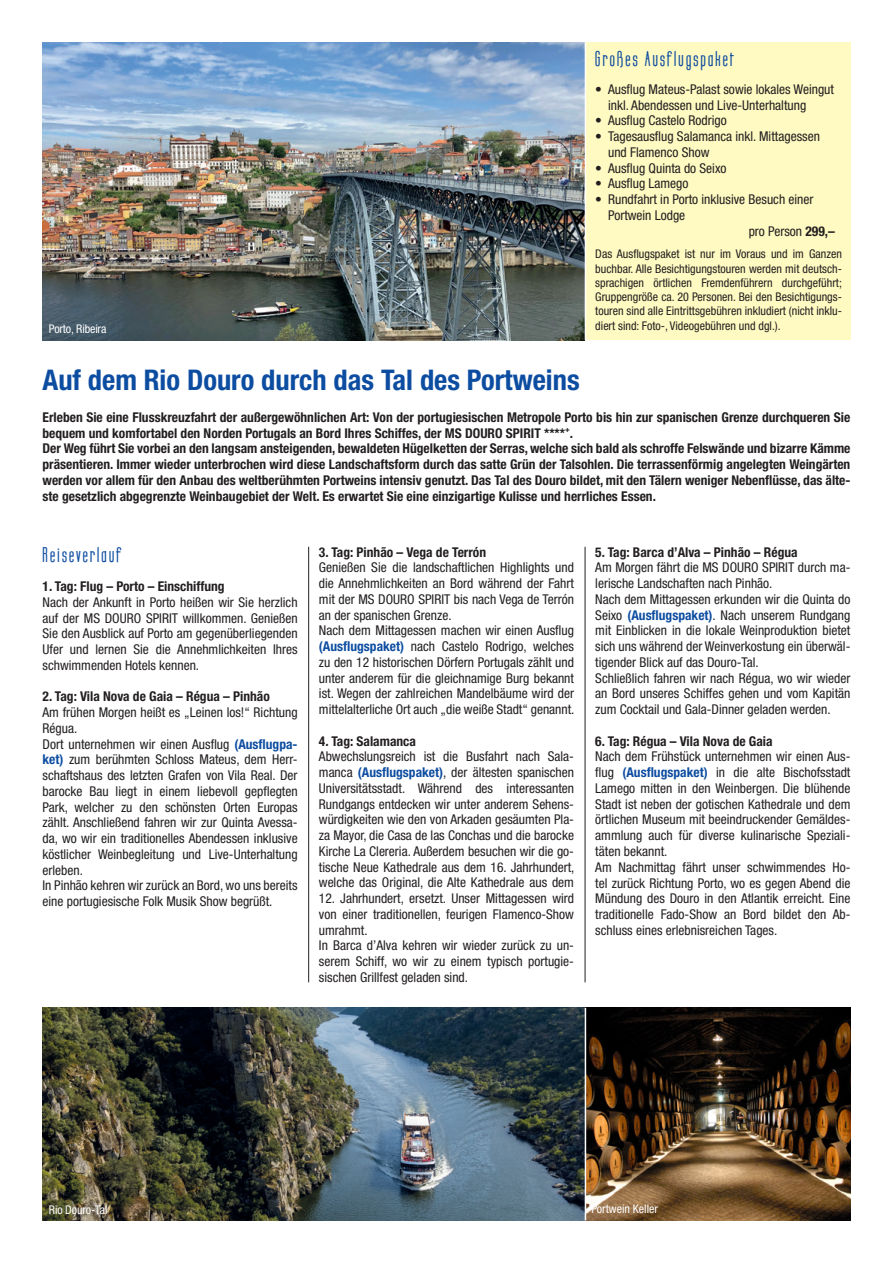
<style>
.page{position:relative;width:893px;height:1263px;background:#fff}
.page>*{position:absolute;margin:0;border:0;box-sizing:border-box;transform-origin:0 0}
.t1{font:700 condensed 28.5px "Helvetica Neue LT Pro";color:#0d4da1}
.t2{font:700 18px "Labtop Secundo";letter-spacing:.13em;color:#0d4da1}
.t3{font:condensed 13.5px/15.8px "Helvetica Neue LT Pro";color:#231f20}
.t4{font:700 condensed 13.5px/15.8px "Helvetica Neue LT Pro";color:#231f20}
.t5{font:condensed 12px/14.2px "Helvetica Neue LT Pro";color:#231f20;text-align:justify}
.t6{font:condensed 12px "Helvetica Neue LT Pro";letter-spacing:-.01em;color:#fff}
.s1{font-weight:700}
.s2{font-weight:700;color:#0d4da1}
</style>
<div class="page">
<div style="left:585px;top:43px;width:265px;height:297px;background:#fffac1"></div>
<img style="left:43px;top:43px;width:542px;height:297px">
<img style="left:586px;top:1008px;width:264px;height:212px">
<img style="left:43px;top:1008px;width:542px;height:212px">
<hr style="left:585px;top:43px;width:1px;height:297px;background:#fff">
<hr style="left:308px;top:547px;width:1px;height:435px;background:#231f20">
<hr style="left:585px;top:547px;width:1px;height:435px;background:#231f20">
<h2 class="t2" style="left:595px;top:47px;width:140px">Großes Ausflugspaket</h2>
<p class="t3" style="left:608px;top:81px;width:227px;text-indent:-13px">• Ausflug Mateus-Palast sowie lokales Weingut inkl. Abendessen und Live-Unterhaltung</p>
<p class="t3" style="left:595px;top:112px;width:133px">• Ausflug Castelo Rodrigo</p>
<p class="t3" style="left:608px;top:128px;width:213px;text-indent:-13px">• Tagesausflug Salamanca inkl. Mittagessen und Flamenco Show</p>
<p class="t3" style="left:595px;top:160px;width:133px">• Ausflug Quinta do Seixo</p>
<p class="t3" style="left:595px;top:176px;width:95px">• Ausflug Lamego</p>
<p class="t3" style="left:595px;top:191px;width:220px">• Rundfahrt in Porto inklusive Besuch einer</p>
<p class="t3" style="left:608px;top:207px;width:79px">Portwein Lodge</p>
<p class="t3" style="left:749px;top:223px;width:88px">pro Person <span class="s1">299,–</span></p>
<p class="t5" style="left:595px;top:247px;width:248px">Das Ausflugspaket ist nur im Voraus und im Ganzen buchbar. Alle Besichtigungstouren werden mit deutsch&shy;sprachigen örtlichen Fremdenführern durchgeführt; Gruppengröße ca. 20 Personen. Bei den Besichtigungs&shy;touren sind alle Eintrittsgebühren inkludiert (nicht inklu&shy;diert sind: Foto-, Videogebühren und dgl.).</p>
<p class="t6" style="left:49px;top:321px;width:59px">Porto, Ribeira</p>
<h1 class="t1" style="left:43px;top:363px;width:539px">Auf dem Rio Douro durch das Tal des Portweins</h1>
<p class="t4" style="left:43px;top:409px;width:809px">Erleben Sie eine Flusskreuzfahrt der außergewöhnlichen Art: Von der portugiesischen Metropole Porto bis hin zur spanischen Grenze durchqueren Sie bequem und komfortabel den Norden Portugals an Bord Ihres Schiffes, der MS DOURO SPIRIT ****<sup>+</sup>.<br>Der Weg führt Sie vorbei an den langsam ansteigenden, bewaldeten Hügelketten der Serras, welche sich bald als schroffe Felswände und bizarre Kämme präsentieren. Immer wieder unterbrochen wird diese Landschaftsform durch das satte Grün der Talsohlen. Die terrassenförmig angelegten Weingärten werden vor allem für den Anbau des weltberühmten Portweins intensiv genutzt. Das Tal des Douro bildet, mit den Tälern weniger Nebenflüsse, das älte&shy;ste gesetzlich abgegrenzte Weinbaugebiet der Welt. Es erwartet Sie eine einzigartige Kulisse und herrliches Essen.</p>
<h2 class="t2" style="left:43px;top:543px;width:80px">Reiseverlauf</h2>
<p class="t4" style="left:43px;top:578px;width:184px">1. Tag: Flug – Porto – Einschiffung</p>
<p class="t3" style="left:43px;top:594px;width:257px;text-align:justify">Nach der Ankunft in Porto heißen wir Sie herzlich auf der MS DOURO SPIRIT willkommen. Genießen Sie den Ausblick auf Porto am gegenüberliegenden Ufer und lernen Sie die Annehmlichkeiten Ihres schwimmenden Hotels kennen.</p>
<p class="t4" style="left:43px;top:689px;width:229px">2. Tag: Vila Nova de Gaia – Régua – Pinhão</p>
<p class="t3" style="left:43px;top:704px;width:257px">Am frühen Morgen heißt es „Leinen los!“ Richtung Régua.<br>Dort unternehmen wir einen Ausflug <span class="s2">(Ausflugpa&shy;ket)</span> zum berühmten Schloss Mateus, dem Herr&shy;schaftshaus des letzten Grafen von Vila Real. Der barocke Bau liegt in einem liebevoll gepflegten Park, welcher zu den schönsten Orten Europas zählt. Anschließend fahren wir zur Quinta Avessa&shy;da, wo wir ein traditionelles Abendessen inklusive köstlicher Weinbegleitung und Live-Unterhaltung erleben.<br>In Pinhão kehren wir zurück an Bord, wo uns bereits eine portugiesische Folk Musik Show begrüßt.</p>
<p class="t4" style="left:319px;top:544px;width:169px">3. Tag: Pinhão – Vega de Terrón</p>
<p class="t3" style="left:319px;top:559px;width:257px">Genießen Sie die landschaftlichen Highlights und die Annehmlichkeiten an Bord während der Fahrt mit der MS DOURO SPIRIT bis nach Vega de Terrón an der spanischen Grenze.<br>Nach dem Mittagessen machen wir einen Ausflug <span class="s2">(Ausflugspaket)</span> nach Castelo Rodrigo, welches zu den 12 historischen Dörfern Portugals zählt und unter anderem für die gleichnamige Burg bekannt ist. Wegen der zahlreichen Mandelbäume wird der mittelalterliche Ort auch „die weiße Stadt“ genannt.</p>
<p class="t4" style="left:319px;top:733px;width:99px">4. Tag: Salamanca</p>
<p class="t3" style="left:319px;top:748px;width:257px;text-align:justify">Abwechslungsreich ist die Busfahrt nach Sala&shy;manca <span class="s2">(Ausflugspaket)</span>, der ältesten spanischen Universitätsstadt. Während des interessanten Rundgangs entdecken wir unter anderem Sehens&shy;würdigkeiten wie den von Arkaden gesäumten Pla&shy;za Mayor, die Casa de las Conchas und die barocke Kirche La Clereria. Außerdem besuchen wir die go&shy;tische Neue Kathedrale aus dem 16. Jahrhundert, welche das Original, die Alte Kathedrale aus dem</p>
<p class="t3" style="left:319px;top:890px;width:257px">12. Jahrhundert, ersetzt. Unser Mittagessen wird von einer traditionellen, feurigen Flamenco-Show umrahmt.<br>In Barca d’Alva kehren wir wieder zurück zu un&shy;serem Schiff, wo wir zu einem typisch portugie&shy;sischen Grillfest geladen sind.</p>
<p class="t4" style="left:595px;top:544px;width:204px">5. Tag: Barca d’Alva – Pinhão – Régua</p>
<p class="t3" style="left:595px;top:560px;width:257px">Am Morgen fährt die MS DOURO SPIRIT durch ma&shy;lerische Landschaften nach Pinhão.<br>Nach dem Mittagessen erkunden wir die Quinta do Seixo <span class="s2">(Ausflugspaket)</span>. Nach unserem Rundgang mit Einblicken in die lokale Weinproduktion bietet sich uns während der Weinverkostung ein überwäl&shy;tigender Blick auf das Douro-Tal.<br>Schließlich fahren wir nach Régua, wo wir wieder an Bord unseres Schiffes gehen und vom Kapitän zum Cocktail und Gala-Dinner geladen werden.</p>
<p class="t4" style="left:595px;top:733px;width:179px">6. Tag: Régua – Vila Nova de Gaia</p>
<p class="t3" style="left:595px;top:749px;width:257px">Nach dem Frühstück unternehmen wir einen Aus&shy;flug <span class="s2">(Ausflugspaket)</span> in die alte Bischofsstadt Lamego mitten in den Weinbergen. Die blühende Stadt ist neben der gotischen Kathedrale und dem örtlichen Museum mit beeindruckender Gemäldes&shy;ammlung auch für diverse kulinarische Speziali&shy;täten bekannt.<br>Am Nachmittag fährt unser schwimmendes Ho&shy;tel zurück Richtung Porto, wo es gegen Abend die Mündung des Douro in den Atlantik erreicht. Eine traditionelle Fado-Show an Bord bildet den Ab&shy;schluss eines erlebnisreichen Tages.</p>
<p class="t6" style="left:49px;top:1203px;width:60px">Rio Douro-Tal</p>
<p class="t6" style="left:591px;top:1202px;width:68px">Portwein Keller</p>
</div>
